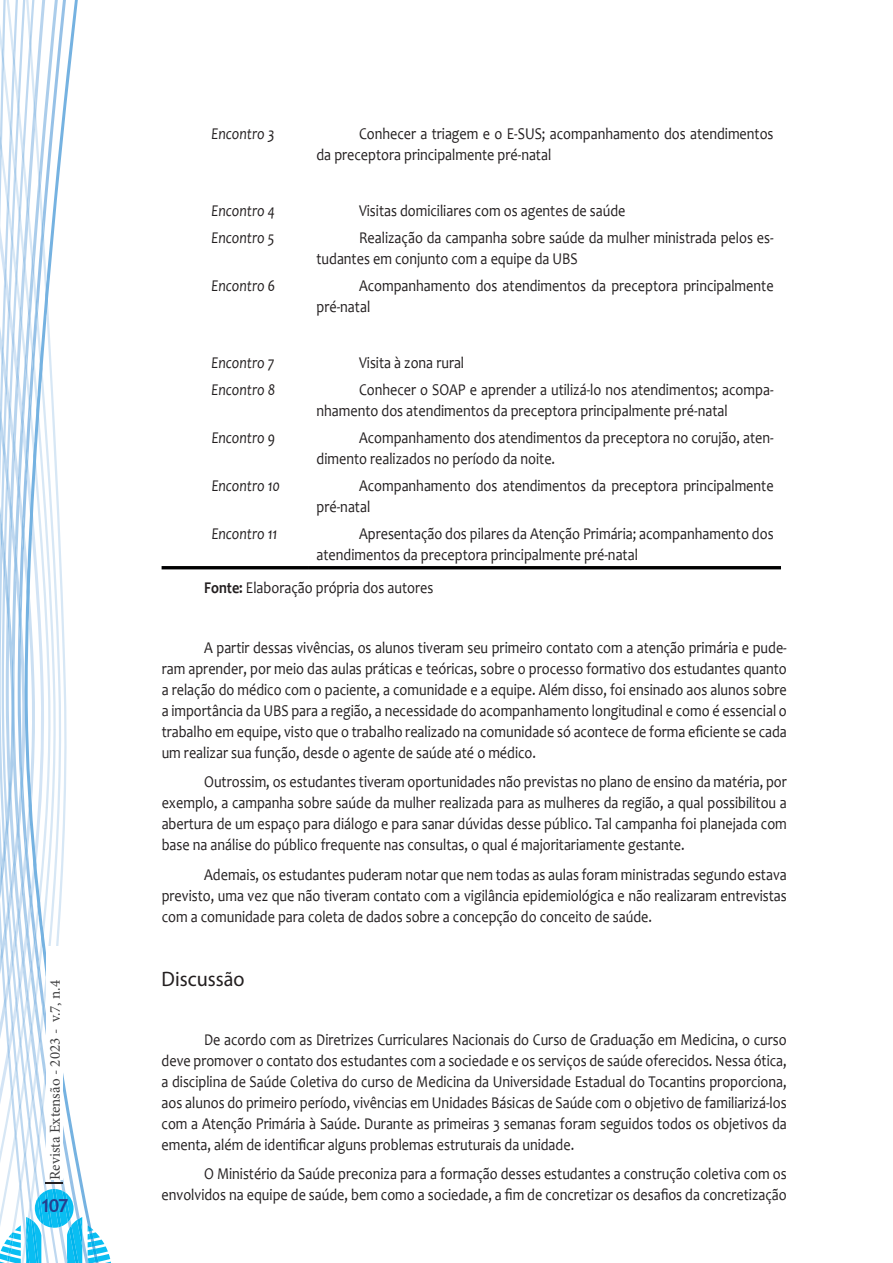
<style>
.page{position:relative;width:893px;height:1263px;background:#fff}
.page>*{position:absolute;margin:0;border:0;box-sizing:border-box;transform-origin:0 0}
.t1{font:21px "Myriad Pro";color:#231f20;scale:.96 1}
.t2{font:700 18px "Trebuchet MS";color:#253f8e}
.t3{font:16.5px/21px "Candara";color:#231f20;scale:.86 1}
.t4{font:italic 16.5px "Candara";color:#231f20;scale:.86 1}
.t5{font:15px "Minion Pro";color:#3e3e3f}
.s1{font-weight:700}
</style>
<div class="page">
<svg style="left:0;top:0;width:82px;height:1263px"></svg>
<svg style="left:88px;top:1225px;width:23px;height:38px"></svg>
<hr style="left:162px;top:566px;width:147px;height:3px;background:#000001">
<hr style="left:309px;top:566px;width:472px;height:3px;background:#000001">
<p class="t5" style="left:45px;top:1180px;width:201px;rotate:-90deg">Revista Extensão - 2023 - v.7, n.4</p>
<p class="t2" style="left:40px;top:1194px;width:30px">107</p>
<p class="t4" style="left:212px;top:123px;width:74px">Encontro 3</p>
<p class="t3" style="left:316px;top:123px;width:533px;text-indent:43px">Conhecer a triagem e o E-SUS; acompanhamento dos atendimentos da preceptora principalmente pré-natal</p>
<p class="t4" style="left:212px;top:200px;width:75px">Encontro 4</p>
<p class="t3" style="left:359px;top:200px;width:311px">Visitas domiciliares com os agentes de saúde</p>
<p class="t4" style="left:212px;top:227px;width:74px">Encontro 5</p>
<p class="t3" style="left:316px;top:227px;width:533px;text-indent:43px">Realização da campanha sobre saúde da mulher ministrada pelos es&shy;tudantes em conjunto com a equipe da UBS</p>
<p class="t4" style="left:212px;top:275px;width:75px">Encontro 6</p>
<p class="t3" style="left:316px;top:275px;width:533px;text-indent:43px">Acompanhamento dos atendimentos da preceptora principalmente pré-natal</p>
<p class="t4" style="left:212px;top:353px;width:74px">Encontro 7</p>
<p class="t3" style="left:359px;top:352px;width:124px">Visita à zona rural</p>
<p class="t4" style="left:212px;top:380px;width:75px">Encontro 8</p>
<p class="t3" style="left:317px;top:379px;width:533px;text-indent:43px">Conhecer o SOAP e aprender a utilizá-lo nos atendimentos; acompa&shy;nhamento dos atendimentos da preceptora principalmente pré-natal</p>
<p class="t4" style="left:212px;top:428px;width:75px">Encontro 9</p>
<p class="t3" style="left:317px;top:427px;width:533px;text-indent:43px">Acompanhamento dos atendimentos da preceptora no corujão, aten&shy;dimento realizados no período da noite.</p>
<p class="t4" style="left:212px;top:476px;width:81px">Encontro 10</p>
<p class="t3" style="left:317px;top:475px;width:533px;text-indent:43px">Acompanhamento dos atendimentos da preceptora principalmente pré-natal</p>
<p class="t4" style="left:212px;top:524px;width:78px">Encontro 11</p>
<p class="t3" style="left:317px;top:523px;width:533px;text-indent:43px">Apresentação dos pilares da Atenção Primária; acompanhamento dos atendimentos da preceptora principalmente pré-natal</p>
<p class="t3" style="left:204px;top:577px;width:268px"><span class="s1">Fonte:</span> Elaboração própria dos autores</p>
<p class="t3" style="left:162px;top:636px;width:728px;text-align:justify;text-indent:43px">A partir dessas vivências, os alunos tiveram seu primeiro contato com a atenção primária e pude&shy;ram aprender, por meio das aulas práticas e teóricas, sobre o processo formativo dos estudantes quanto a relação do médico com o paciente, a comunidade e a equipe. Além disso, foi ensinado aos alunos sobre a importância da UBS para a região, a necessidade do acompanhamento longitudinal e como é essencial o trabalho em equipe, visto que o trabalho realizado na comunidade só acontece de forma eficiente se cada um realizar sua função, desde o agente de saúde até o médico.</p>
<p class="t3" style="left:162px;top:771px;width:728px;text-align:justify;text-indent:43px">Outrossim, os estudantes tiveram oportunidades não previstas no plano de ensino da matéria, por exemplo, a campanha sobre saúde da mulher realizada para as mulheres da região, a qual possibilitou a abertura de um espaço para diálogo e para sanar dúvidas desse público. Tal campanha foi planejada com base na análise do público frequente nas consultas, o qual é majoritariamente gestante.</p>
<p class="t3" style="left:162px;top:863px;width:728px;text-align:justify;text-indent:43px">Ademais, os estudantes puderam notar que nem todas as aulas foram ministradas segundo estava previsto, uma vez que não tiveram contato com a vigilância epidemiológica e não realizaram entrevistas com a comunidade para coleta de dados sobre a concepção do conceito de saúde.</p>
<p class="t1" style="left:162px;top:966px;width:88px">Discussão</p>
<p class="t3" style="left:162px;top:1029px;width:728px;text-align:justify;text-indent:43px">De acordo com as Diretrizes Curriculares Nacionais do Curso de Graduação em Medicina, o curso deve promover o contato dos estudantes com a sociedade e os serviços de saúde oferecidos. Nessa ótica, a disciplina de Saúde Coletiva do curso de Medicina da Universidade Estadual do Tocantins proporciona, aos alunos do primeiro período, vivências em Unidades Básicas de Saúde com o objetivo de familiarizá-los com a Atenção Primária à Saúde. Durante as primeiras 3 semanas foram seguidos todos os objetivos da ementa, além de identificar alguns problemas estruturais da unidade.</p>
<p class="t3" style="left:162px;top:1163px;width:728px;text-align:right">O Ministério da Saúde preconiza para a formação desses estudantes a construção coletiva com os envolvidos na equipe de saúde, bem como a sociedade, a fim de concretizar os desafios da concretização</p>
</div>
